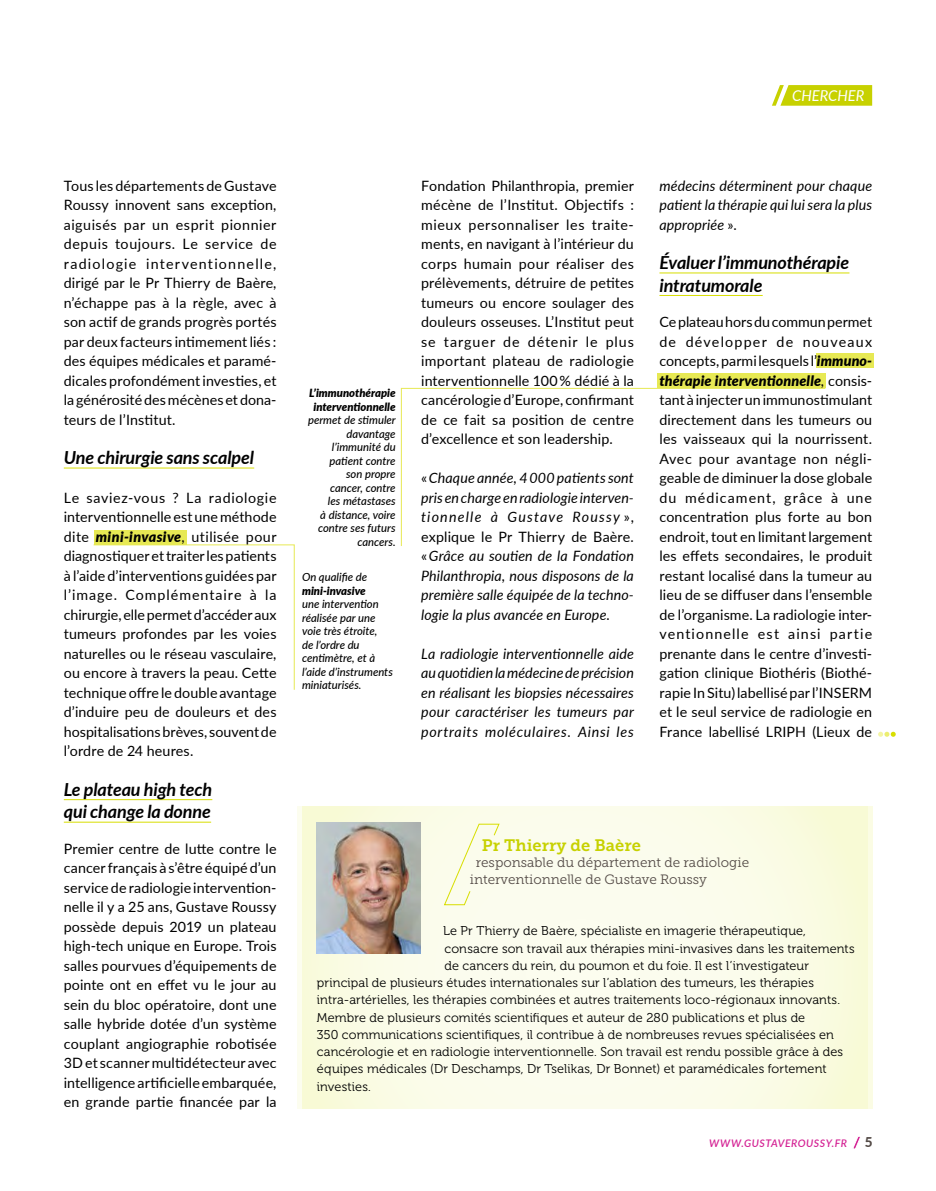
<style>
.page{position:relative;width:936px;height:1191px;background:#fff}
.page>*{position:absolute;margin:0;border:0;box-sizing:border-box;transform-origin:0 0}
.t1{font:italic 700 18px/22.5px "Lato";letter-spacing:-.005em;color:#000}
.t2{font:16.5px "Museo Slab 700";color:#c7d100}
.t3{font:italic 15px "Lato";color:#fff}
.t4{font:14.25px/19.5px "Lato";letter-spacing:.005em;color:#000;text-align:justify}
.t5{font:italic 14.25px/19.5px "Lato";letter-spacing:.01em;color:#000;text-align:justify}
.t6{font:13.5px/16.5px "Museo Slab 300";color:#534a46}
.t7{font:800 13.5px "Lato";color:#534a46}
.t8{font:12.75px "Museo 300";letter-spacing:.01em;color:#000}
.t9{font:italic 500 11.25px/13.5px "Lato";color:#000}
.t10{font:italic 900 11.25px/13.5px "Lato";color:#000;text-align:center}
.t11{font:italic 600 10.5px "Lato";letter-spacing:.045em;color:#d42394}
.s1{font-weight:900;font-style:italic}
.s2{font-style:normal}
</style>
<div class="page">
<div style="left:94px;top:529px;width:92px;height:15px;background:#e7e954"></div>
<div style="left:815px;top:353px;width:58px;height:15px;background:#e7e954"></div>
<div style="left:657px;top:373px;width:168px;height:15px;background:#e7e954"></div>
<svg style="left:93px;top:544px;width:202px;height:146px"></svg>
<svg style="left:400px;top:387px;width:426px;height:159px"></svg>
<hr style="left:659px;top:272px;width:190px;height:1px;background:#d8de00">
<hr style="left:659px;top:295px;width:103px;height:1px;background:#d8de00">
<svg style="left:878px;top:731px;width:17px;height:6px"></svg>
<svg style="left:853px;top:1136px;width:8px;height:13px"></svg>
<svg style="left:772px;top:85px;width:100px;height:21px"></svg>
<svg style="left:302px;top:806px;width:570px;height:302px;fill:#fbfcec"></svg>
<img style="left:317px;top:822px;width:103px;height:131px">
<div style="left:443px;top:823px;width:57px;height:82px;background:#fbfcec"></div>
<hr style="left:64px;top:467px;width:190px;height:1px;background:#d8de00">
<hr style="left:64px;top:799px;width:148px;height:1px;background:#d8de00">
<hr style="left:64px;top:821px;width:147px;height:1px;background:#d8de00">
<p class="t3" style="left:792px;top:85px;width:74px">CHERCHER</p>
<p class="t4" style="left:64px;top:175px;width:214px">Tous les départements de Gustave Roussy innovent sans exception, aiguisés par un esprit pionnier depuis toujours. Le service de radiologie interventionnelle, dirigé par le Pr Thierry de Baère, n’échappe pas à la règle, avec à son actif de grands progrès portés par deux facteurs intimement liés : des équipes médicales et paramé&shy;dicales profondément investies, et la générosité des mécènes et dona&shy;teurs de l’Institut.</p>
<p class="t1" style="left:64px;top:445px;width:192px">Une chirurgie sans scalpel</p>
<p class="t4" style="left:64px;top:487px;width:214px">Le saviez-vous ? La radiologie interventionnelle est une méthode dite <span class="s1">mini-invasive</span>, utilisée pour diagnostiquer et traiter les patients à l’aide d’interventions guidées par l’image. Complémentaire à la chirurgie, elle permet d’accéder aux tumeurs profondes par les voies naturelles ou le réseau vasculaire, ou encore à travers la peau. Cette technique offre le double avantage d’induire peu de douleurs et des hospitalisations brèves, souvent de l’ordre de 24 heures.</p>
<p class="t1" style="left:64px;top:777px;width:150px">Le plateau high tech qui change la donne</p>
<p class="t4" style="left:64px;top:838px;width:214px">Premier centre de lutte contre le cancer français à s’être équipé d’un service de radiologie intervention&shy;nelle il y a 25 ans, Gustave Roussy possède depuis 2019 un plateau high-tech unique en Europe. Trois salles pourvues d’équipements de pointe ont en effet vu le jour au sein du bloc opératoire, dont une salle hybride dotée d’un système couplant angiographie robotisée 3D et scanner multidétecteur avec intelligence artificielle embarquée, en grande partie financée par la</p>
<p class="t10" style="left:309px;top:386px;width:88px">L’immunothérapie interventionnelle</p>
<p class="t9" style="left:308px;top:413px;width:89px;text-align:right">permet de stimuler davantage l’immunité du patient contre<br>son propre<br>cancer, contre<br>les métastases<br>à distance, voire contre ses futurs cancers.</p>
<p class="t9" style="left:302px;top:570px;width:67px">On qualifie de</p>
<p class="t10" style="left:302px;top:583px;width:65px">mini-invasive</p>
<p class="t9" style="left:302px;top:597px;width:92px">une intervention réalisée par une voie très étroite,<br>de l’ordre du centimètre, et à l’aide d’instruments miniaturisés.</p>
<p class="t4" style="left:421px;top:175px;width:214px">Fondation Philanthropia, premier mécène de l’Institut. Objectifs : mieux personnaliser les traite&shy;ments, en navigant à l’intérieur du corps humain pour réaliser des prélèvements, détruire de petites tumeurs ou encore soulager des douleurs osseuses. L’Institut peut se targuer de détenir le plus important plateau de radiologie interventionnelle 100 % dédié à la cancérologie d’Europe, confirmant de ce fait sa position de centre d’excellence et son leadership.</p>
<p class="t5" style="left:421px;top:467px;width:214px"><span class="s2">«</span> Chaque année, 4 000 patients sont pris en charge en radiologie interven&shy;tionnelle à Gustave Roussy <span class="s2">», explique le Pr Thierry de Baère. «</span> Grâce au soutien de la Fondation Philanthropia, nous disposons de la première salle équipée de la techno&shy;logie la plus avancée en Europe.</p>
<p class="t5" style="left:421px;top:643px;width:214px">La radiologie interventionnelle aide au quotidien la médecine de précision en réalisant les biopsies nécessaires pour caractériser les tumeurs par portraits moléculaires. Ainsi les</p>
<p class="t5" style="left:659px;top:175px;width:214px">médecins déterminent pour chaque patient la thérapie qui lui sera la plus appropriée <span class="s2">».</span></p>
<p class="t1" style="left:659px;top:250px;width:191px">Évaluer l’immunothérapie intratumorale</p>
<p class="t4" style="left:659px;top:311px;width:214px">Ce plateau hors du commun permet de développer de nouveaux concepts, parmi lesquels l’<span class="s1">immuno&shy;thérapie interventionnelle</span>, consis&shy;tant à injecter un immunostimulant directement dans les tumeurs ou les vaisseaux qui la nourrissent.<br>Avec pour avantage non négli&shy;geable de diminuer la dose globale du médicament, grâce à une concentration plus forte au bon endroit, tout en limitant largement les effets secondaires, le produit restant localisé dans la tumeur au lieu de se diffuser dans l’ensemble de l’organisme. La radiologie inter&shy;ventionnelle est ainsi partie prenante dans le centre d’investi&shy;gation clinique Biothéris (Biothé&shy;rapie In Situ) labellisé par l’INSERM et le seul service de radiologie en France labellisé LRIPH (Lieux de</p>
<p class="t2" style="left:482px;top:835px;width:160px">Pr Thierry de Baère</p>
<p class="t6" style="left:470px;top:854px;width:281px;text-indent:6px">responsable du département de radiologie interventionnelle de Gustave Roussy</p>
<p class="t8" style="left:443px;top:924px;width:364px">Le Pr Thierry de Baère, spécialiste en imagerie thérapeutique,</p>
<p class="t8" style="left:444px;top:941px;width:411px">consacre son travail aux thérapies mini-invasives dans les traitements</p>
<p class="t8" style="left:444px;top:958px;width:366px">de cancers du rein, du poumon et du foie. Il est l’investigateur</p>
<p class="t8" style="left:317px;top:976px;width:498px">principal de plusieurs études internationales sur l’ablation des tumeurs, les thérapies</p>
<p class="t8" style="left:317px;top:993px;width:524px">intra-artérielles, les thérapies combinées et autres traitements loco-régionaux innovants.</p>
<p class="t8" style="left:317px;top:1010px;width:490px">Membre de plusieurs comités scientifiques et auteur de 280 publications et plus de</p>
<p class="t8" style="left:317px;top:1027px;width:518px">350 communications scientifiques, il contribue à de nombreuses revues spécialisées en</p>
<p class="t8" style="left:317px;top:1045px;width:527px">cancérologie et en radiologie interventionnelle. Son travail est rendu possible grâce à des</p>
<p class="t8" style="left:317px;top:1062px;width:511px">équipes médicales (Dr Deschamps, Dr Tselikas, Dr Bonnet) et paramédicales fortement</p>
<p class="t8" style="left:317px;top:1079px;width:55px">investies.</p>
<p class="t11" style="left:709px;top:1135px;width:139px">WWW.GUSTAVEROUSSY.FR</p>
<p class="t7" style="left:864px;top:1131px;width:9px">5</p>
</div>
